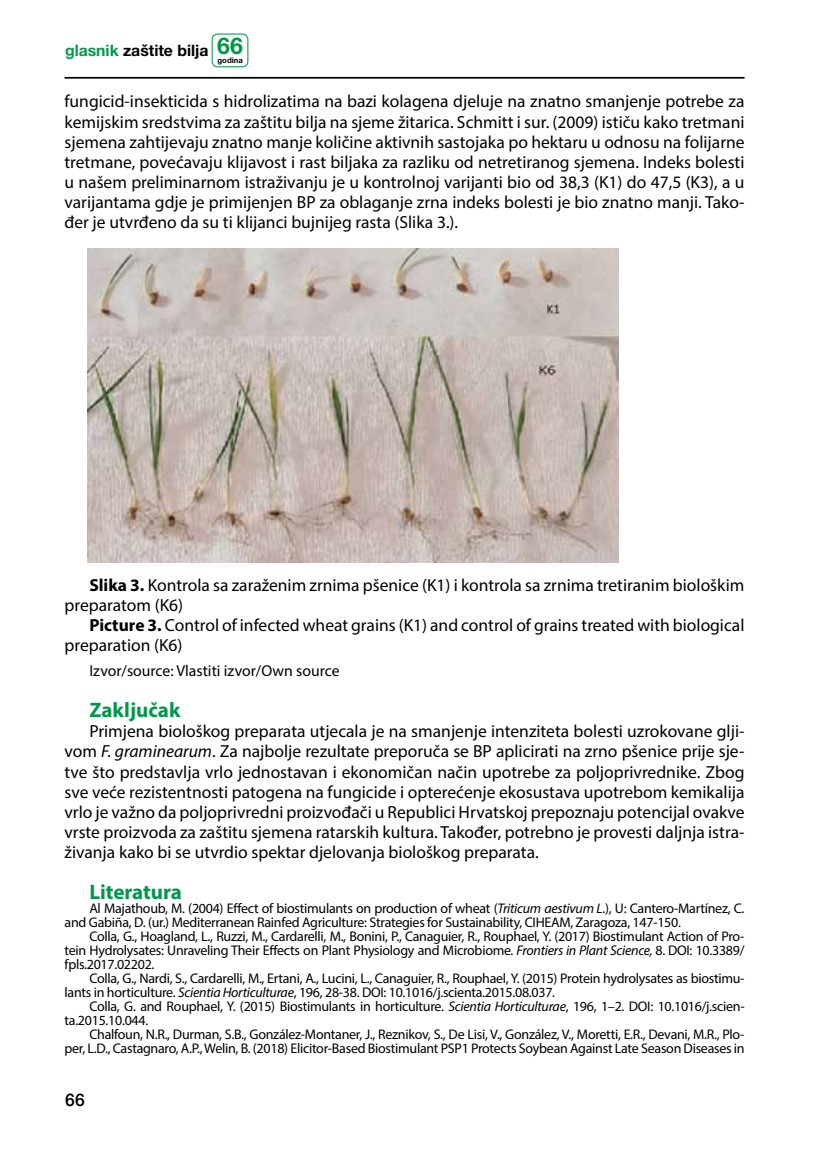
<style>
.page{position:relative;width:819px;height:1166px;background:#fff}
.page>*{position:absolute;margin:0;border:0;box-sizing:border-box;transform-origin:0 0}
.t1{font:700 21px "Myriad Pro";color:#00984a}
.t2{font:17.5px/20.1px "Myriad Pro";color:#000;text-align:justify}
.t3{font:500 17.5px "Helvetica Neue LT Pro";color:#000}
.t4{font:15.75px "Myriad Pro";color:#000}
.t5{font:700 15.75px "Helvetica Neue LT Pro";color:#000}
.t6{font:14px/14px "Myriad Pro";letter-spacing:-.02em;color:#000}
.t7{font:700 7.7px "Helvetica Neue LT Pro";color:#000}
.s1{color:#00984a}
.s2{font-size:23.1px;color:#00984a}
.s3{font-weight:700}
.s4{font-style:italic}
</style>
<div class="page">
<hr style="left:64px;top:77px;width:680px;height:2px;background:#000">
<div style="left:211px;top:34px;width:37px;height:33px;border:1px solid #00984a;border-radius:5px"></div>
<img style="left:87px;top:248px;width:531px;height:315px">
<p class="t5" style="left:65px;top:40px;width:179px"><span class="s1">glasnik</span> zaštite bilja <span class="s2">66</span></p>
<p class="t7" style="left:217px;top:56px;width:27px">godina</p>
<p class="t2" style="left:64px;top:91px;width:681px">fungicid-insekticida s hidrolizatima na bazi kolagena djeluje na znatno smanjenje potrebe za kemijskim sredstvima za zaštitu bilja na sjeme žitarica. Schmitt i sur. (2009) ističu kako tretmani sjemena zahtijevaju znatno manje količine aktivnih sastojaka po hektaru u odnosu na folijarne tretmane, povećavaju klijavost i rast biljaka za razliku od netretiranog sjemena. Indeks bolesti u našem preliminarnom istraživanju je u kontrolnoj varijanti bio od 38,3 (K1) do 47,5 (K3), a u varijantama gdje je primijenjen BP za oblaganje zrna indeks bolesti je bio znatno manji. Tako&shy;đer je utvrđeno da su ti klijanci bujnijeg rasta (Slika 3.).</p>
<p class="t2" style="left:64px;top:574px;width:681px;text-indent:25px"><span class="s3">Slika 3.</span> Kontrola sa zaraženim zrnima pšenice (K1) i kontrola sa zrnima tretiranim biološkim preparatom (K6)</p>
<p class="t2" style="left:64px;top:614px;width:681px;text-indent:25px"><span class="s3">Picture 3.</span> Control of infected wheat grains (K1) and control of grains treated with biological preparation (K6)</p>
<p class="t4" style="left:89px;top:661px;width:252px">Izvor/source: Vlastiti izvor/Own source</p>
<p class="t1" style="left:89px;top:696px;width:93px">Zaključak</p>
<p class="t2" style="left:64px;top:721px;width:681px;text-indent:25px">Primjena biološkog preparata utjecala je na smanjenje intenziteta bolesti uzrokovane glji&shy;vom <span class="s4">F. graminearum</span>. Za najbolje rezultate preporuča se BP aplicirati na zrno pšenice prije sje&shy;tve što predstavlja vrlo jednostavan i ekonomičan način upotrebe za poljoprivrednike. Zbog sve veće rezistentnosti patogena na fungicide i opterećenje ekosustava upotrebom kemikalija vrlo je važno da poljoprivredni proizvođači u Republici Hrvatskoj prepoznaju potencijal ovakve vrste proizvoda za zaštitu sjemena ratarskih kultura. Također, potrebno je provesti daljnja istra&shy;živanja kako bi se utvrdio spektar djelovanja biološkog preparata.</p>
<p class="t1" style="left:89px;top:878px;width:94px">Literatura</p>
<p class="t6" style="left:64px;top:901px;width:681px;text-indent:25px">Al Majathoub, M. (2004) Effect of biostimulants on production of wheat (<span class="s4">Triticum aestivum L</span>.), U: Cantero-Martínez, C. and Gabiña, D. (ur.) Mediterranean Rainfed Agriculture: Strategies for Sustainability, CIHEAM, Zaragoza, 147-150.</p>
<p class="t6" style="left:65px;top:929px;width:681px;text-align:justify;text-indent:25px">Colla, G., Hoagland, L., Ruzzi, M., Cardarelli, M., Bonini, P., Canaguier, R., Rouphael, Y. (2017) Biostimulant Action of Pro&shy;tein Hydrolysates: Unraveling Their Effects on Plant Physiology and Microbiome<span class="s4">. Frontiers in Plant Science,</span> 8. DOI: 10.3389/ fpls.2017.02202.</p>
<p class="t6" style="left:65px;top:971px;width:681px;text-indent:25px">Colla, G., Nardi, S., Cardarelli, M., Ertani, A., Lucini, L., Canaguier, R., Rouphael, Y. (2015) Protein hydrolysates as biostimu&shy;lants in horticulture. <span class="s4">Scientia Horticulturae</span>, 196, 28-38. DOI: 10.1016/j.scienta.2015.08.037.</p>
<p class="t6" style="left:65px;top:999px;width:681px;text-indent:25px">Colla, G. and Rouphael, Y. (2015) Biostimulants in horticulture. <span class="s4">Scientia Horticulturae</span>, 196, 1–2. DOI: 10.1016/j.scien&shy;ta.2015.10.044.</p>
<p class="t6" style="left:65px;top:1027px;width:681px;text-align:right">Chalfoun, N.R., Durman, S.B., González-Montaner, J., Reznikov, S., De Lisi, V., González, V., Moretti, E.R., Devani, M.R., Plo-<br>per, L.D., Castagnaro, A.P., Welin, B. (2018) Elicitor-Based Biostimulant PSP1 Protects Soybean Against Late Season Diseases in</p>
<p class="t3" style="left:65px;top:1090px;width:21px">66</p>
</div>
